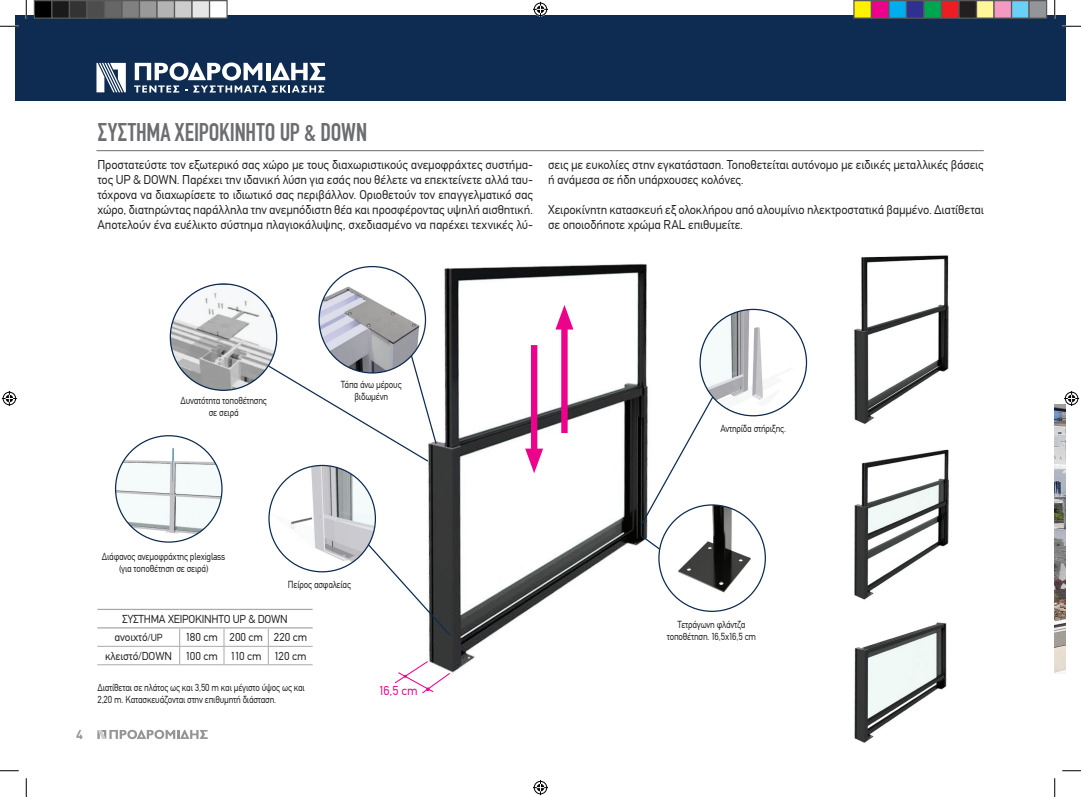
<style>
.page{position:relative;width:1081px;height:797px;background:#fff}
.page>*{position:absolute;margin:0;border:0;box-sizing:border-box;transform-origin:0 0}
.t1{font:condensed 25px "CF Din";letter-spacing:-.005em;color:#6c6d70}
.t2{font:12.62px "CF Din";color:#ed028c}
.t3{font:12.5px/15px "CF Din";letter-spacing:-.01em;color:#231f20}
.t4{font:700 12.5px "DIN Greek";color:#939598}
.t5{font:11.25px/18.5px "CF Din";letter-spacing:-.01em;color:#231f20}
.t6{font:10px/12px "CF Din";letter-spacing:-.02em;color:#231f20;text-align:center;scale:.9 1}
.s1{font-size:10px}
</style>
<div class="page">
<svg style="left:97px;top:729px;width:111px;height:10px"></svg>
<div style="left:16px;top:16px;width:1048px;height:85px;background:#0e2b51"></div>
<svg style="left:96px;top:63px;width:30px;height:29px"></svg>
<svg style="left:134px;top:63px;width:191px;height:29px"></svg>
<hr style="left:96px;top:150px;width:887px;height:1px;background:#6c6d70">
<img style="left:394px;top:264px;width:270px;height:409px">
<div style="left:531px;top:345px;width:6px;height:114px;background:#ed028c"></div>
<svg style="left:525px;top:448px;width:18px;height:25px"></svg>
<div style="left:561px;top:319px;width:6px;height:114px;background:#ed028c"></div>
<svg style="left:555px;top:305px;width:18px;height:24px"></svg>
<svg style="left:394px;top:660px;width:57px;height:34px"></svg>
<hr style="left:97px;top:646px;width:83px;height:1px;background:#a9a9aa">
<hr style="left:180px;top:646px;width:44px;height:1px;background:#a9a9aa">
<svg style="left:179px;top:628px;width:1px;height:36px"></svg>
<hr style="left:224px;top:646px;width:44px;height:1px;background:#a9a9aa">
<svg style="left:223px;top:628px;width:1px;height:36px"></svg>
<hr style="left:268px;top:646px;width:44px;height:1px;background:#a9a9aa">
<svg style="left:268px;top:628px;width:1px;height:36px"></svg>
<hr style="left:97px;top:664px;width:83px;height:1px;background:#a9a9aa">
<hr style="left:180px;top:664px;width:44px;height:1px;background:#a9a9aa">
<hr style="left:224px;top:664px;width:44px;height:1px;background:#a9a9aa">
<hr style="left:268px;top:664px;width:44px;height:1px;background:#a9a9aa">
<hr style="left:97px;top:609px;width:83px;height:1px;background:#a9a9aa">
<hr style="left:180px;top:609px;width:44px;height:1px;background:#a9a9aa">
<hr style="left:224px;top:609px;width:44px;height:1px;background:#a9a9aa">
<hr style="left:268px;top:609px;width:44px;height:1px;background:#a9a9aa">
<hr style="left:97px;top:627px;width:83px;height:1px;background:#a9a9aa">
<hr style="left:180px;top:627px;width:44px;height:1px;background:#a9a9aa">
<hr style="left:224px;top:627px;width:44px;height:1px;background:#a9a9aa">
<hr style="left:268px;top:627px;width:44px;height:1px;background:#a9a9aa">
<div style="left:658px;top:505px;width:107px;height:106px;background:#fff;border-radius:50%"></div>
<img style="left:666px;top:505px;width:91px;height:95px">
<img style="left:269px;top:465px;width:106px;height:107px;border-radius:53px">
<img style="left:170px;top:284px;width:106px;height:106px">
<img style="left:319px;top:266px;width:106px;height:107px;border-radius:53px">
<img style="left:115px;top:444px;width:107px;height:98px">
<svg style="left:639px;top:534px;width:22px;height:17px"></svg>
<img style="left:854px;top:255px;width:95px;height:169px">
<img style="left:854px;top:449px;width:95px;height:151px">
<img style="left:854px;top:622px;width:93px;height:121px">
<svg style="left:639px;top:394px;width:75px;height:132px"></svg>
<svg style="left:366px;top:542px;width:86px;height:95px"></svg>
<svg style="left:267px;top:354px;width:170px;height:109px"></svg>
<img style="left:1054px;top:405px;width:10px;height:268px">
<img style="left:700px;top:309px;width:106px;height:107px;border-radius:53px">
<svg style="left:0;top:25px;width:19px;height:2px"></svg>
<svg style="left:1062px;top:25px;width:18px;height:2px"></svg>
<svg style="left:0;top:770px;width:19px;height:1px"></svg>
<svg style="left:1062px;top:770px;width:18px;height:1px"></svg>
<svg style="left:25px;top:0;width:2px;height:19px"></svg>
<svg style="left:25px;top:778px;width:2px;height:19px"></svg>
<svg style="left:1053px;top:0;width:2px;height:19px"></svg>
<svg style="left:1054px;top:778px;width:1px;height:19px"></svg>
<svg style="left:533px;top:2px;width:15px;height:15px"></svg>
<svg style="left:533px;top:780px;width:15px;height:15px"></svg>
<svg style="left:2px;top:391px;width:15px;height:15px"></svg>
<svg style="left:1063px;top:391px;width:15px;height:15px"></svg>
<div style="left:34px;top:1px;width:18px;height:17px;background:#000"></div>
<div style="left:34px;top:0;width:18px;height:19px;border:1px solid #595959"></div>
<div style="left:52px;top:1px;width:17px;height:17px;background:#1a1a1a"></div>
<div style="left:51px;top:0;width:19px;height:19px;border:1px solid #595959"></div>
<div style="left:69px;top:1px;width:18px;height:17px;background:#333"></div>
<div style="left:69px;top:0;width:19px;height:19px;border:1px solid #595959"></div>
<div style="left:87px;top:1px;width:17px;height:17px;background:#4d4d4d"></div>
<div style="left:86px;top:0;width:19px;height:19px;border:1px solid #595959"></div>
<div style="left:104px;top:1px;width:18px;height:17px;background:#666"></div>
<div style="left:104px;top:0;width:18px;height:19px;border:1px solid #595959"></div>
<div style="left:122px;top:1px;width:17px;height:17px;background:#808080"></div>
<div style="left:121px;top:0;width:19px;height:19px;border:1px solid #595959"></div>
<div style="left:139px;top:1px;width:18px;height:17px;background:#999"></div>
<div style="left:139px;top:0;width:19px;height:19px;border:1px solid #595959"></div>
<div style="left:157px;top:1px;width:17px;height:17px;background:#b3b3b3"></div>
<div style="left:156px;top:0;width:19px;height:19px;border:1px solid #595959"></div>
<div style="left:174px;top:1px;width:18px;height:17px;background:#ccc"></div>
<div style="left:174px;top:0;width:18px;height:19px;border:1px solid #595959"></div>
<div style="left:192px;top:1px;width:17px;height:17px;background:#e6e6e6"></div>
<div style="left:191px;top:0;width:19px;height:19px;border:1px solid #595959"></div>
<div style="left:209px;top:1px;width:18px;height:17px;background:#fff"></div>
<div style="left:209px;top:0;width:19px;height:19px;border:1px solid #595959"></div>
<div style="left:853px;top:1px;width:18px;height:17px;background:#fff101"></div>
<div style="left:853px;top:0;width:18px;height:19px;border:1px solid #595959"></div>
<div style="left:871px;top:1px;width:17px;height:17px;background:#ed028c"></div>
<div style="left:870px;top:0;width:19px;height:19px;border:1px solid #595959"></div>
<div style="left:888px;top:1px;width:18px;height:17px;background:#00aeef"></div>
<div style="left:888px;top:0;width:18px;height:19px;border:1px solid #595959"></div>
<div style="left:906px;top:1px;width:17px;height:17px;background:#2e3092"></div>
<div style="left:905px;top:0;width:19px;height:19px;border:1px solid #595959"></div>
<div style="left:923px;top:1px;width:18px;height:17px;background:#00a54f"></div>
<div style="left:923px;top:0;width:18px;height:19px;border:1px solid #595959"></div>
<div style="left:941px;top:1px;width:17px;height:17px;background:#ee1d23"></div>
<div style="left:940px;top:0;width:19px;height:19px;border:1px solid #595959"></div>
<div style="left:958px;top:1px;width:18px;height:17px;background:#231f20"></div>
<div style="left:958px;top:0;width:18px;height:19px;border:1px solid #595959"></div>
<div style="left:976px;top:1px;width:17px;height:17px;background:#fff79a"></div>
<div style="left:975px;top:0;width:19px;height:19px;border:1px solid #595959"></div>
<div style="left:993px;top:1px;width:18px;height:17px;background:#f499c2"></div>
<div style="left:993px;top:0;width:18px;height:19px;border:1px solid #595959"></div>
<div style="left:1011px;top:1px;width:17px;height:17px;background:#6bcff6"></div>
<div style="left:1010px;top:0;width:19px;height:19px;border:1px solid #595959"></div>
<div style="left:1028px;top:1px;width:18px;height:17px;background:#939598"></div>
<div style="left:1028px;top:0;width:18px;height:19px;border:1px solid #595959"></div>
<h1 class="t1" style="left:98px;top:119px;width:271px">ΣΥΣΤΗΜΑ ΧΕΙΡΟΚΙΝΗΤΟ UP &amp; DOWN</h1>
<p class="t3" style="left:97px;top:157px;width:437px;text-align:justify">Προστατεύστε τον εξωτερικό σας χώρο με τους διαχωριστικούς ανεμοφράχτες συστήμα&shy;τος UP &amp; DOWN. Παρέχει την ιδανική λύση για εσάς που θέλετε να επεκτείνετε αλλά ταυ&shy;τόχρονα να διαχωρίσετε το ιδιωτικό σας περιβάλλον. Οριοθετούν τον επαγγελματικό σας χώρο, διατηρώντας παράλληλα την ανεμπόδιστη θέα και προσφέροντας υψηλή αισθητική.<br>Αποτελούν ένα ευέλικτο σύστημα πλαγιοκάλυψης, σχεδιασμένο να παρέχει τεχνικές λύ-</p>
<p class="t3" style="left:548px;top:157px;width:437px">σεις με ευκολίες στην εγκατάσταση. Τοποθετείται αυτόνομο με ειδικές μεταλλικές βάσεις ή ανάμεσα σε ήδη υπάρχουσες κολόνες.</p>
<p class="t3" style="left:548px;top:202px;width:437px">Χειροκίνητη κατασκευή εξ ολοκλήρου από αλουμίνιο ηλεκτροστατικά βαμμένο. Διατίθεται σε οποιοδήποτε χρώμα RAL επιθυμείτε.</p>
<p class="t6" style="left:180px;top:395px;width:97px">Δυνατότητα τοποθέτησης σε σειρά</p>
<p class="t6" style="left:341px;top:379px;width:69px">Τάπα άνω μέρους βιδωμένη</p>
<p class="t4" style="left:76px;top:727px;width:8px">4</p>
<p class="t6" style="left:102px;top:551px;width:139px">Διάφανος ανεμοφράχτης plexiglass (για τοποθέτηση σε σειρά)</p>
<p class="t6" style="left:288px;top:578px;width:72px">Πείρος ασφαλείας</p>
<p class="t5" style="left:114px;top:609px;width:175px;text-indent:8px">ΣΥΣΤΗΜΑ XEIΡΟΚΙΝΗΤΟ UP &amp; DOWN ανοιχτό<span class="s1">/UP</span></p>
<p class="t5" style="left:105px;top:628px;width:203px;text-align:right">180 cm 200 cm 220 cm<br>κλειστό/DOWN 100 cm 110 cm 120 cm</p>
<p class="t6" style="left:97px;top:681px;width:232px;text-align:left">Διατίθεται σε πλάτος ως και 3,50 m και μέγιστο ύψος ως και<br>2,20 m. Κατασκευάζονται στην επιθυμητή διάσταση.</p>
<p class="t2" style="left:379px;top:683px;width:40px">16,5 cm</p>
<p class="t6" style="left:720px;top:422px;width:74px">Αντηρίδα στήριξης.</p>
<p class="t6" style="left:666px;top:619px;width:101px">Τετράγωνη φλάντζα τοποθέτηση. 16,5x16,5 cm</p>
</div>
